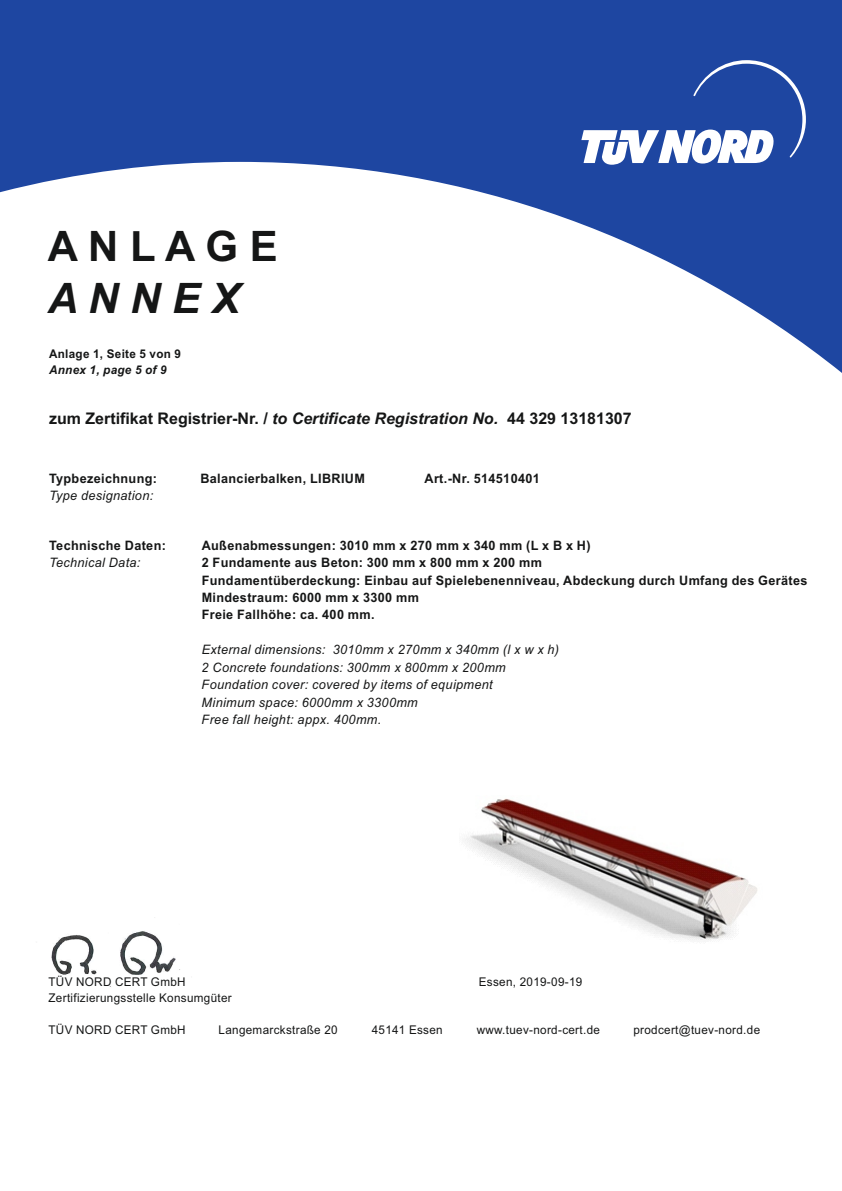
<style>
.page{position:relative;width:842px;height:1191px;background:#fff}
.page>*{position:absolute;margin:0;border:0;box-sizing:border-box;transform-origin:0 0}
.t1{font:700 42px "Arial";color:#151616}
.t2{font:italic 700 42px "Arial";color:#151616}
.t3{font:700 16px "Arial";color:#151616}
.t4{font:700 13px/17.4px "Arial";letter-spacing:.03em;color:#151616}
.t5{font:italic 13px/17.4px "Arial";letter-spacing:.03em;color:#151616}
.t6{font:12px/16.1px "Arial";letter-spacing:.03em;color:#151616}
.t7{font:700 12px "Arial";letter-spacing:.03em;color:#151616}
.t8{font:italic 700 12px "Arial";letter-spacing:.03em;color:#151616}
.s1{font-style:italic}
</style>
<div class="page">
<img style="left:465px;top:798px;width:293px;height:142px">
<img style="left:51px;top:917px;width:129px;height:70px">
<svg style="left:0;top:0;width:842px;height:373px;fill:#1e46a1"></svg>
<svg style="left:581px;top:60px;width:225px;height:105px"></svg>
<h1 class="t1" style="left:48px;top:230px;width:232px">A N LA G E</h1>
<h1 class="t2" style="left:48px;top:282px;width:194px">A N N E X</h1>
<p class="t7" style="left:49px;top:349px;width:134px">Anlage 1, Seite 5 von 9</p>
<p class="t8" style="left:49px;top:365px;width:119px">Annex 1, page 5 of 9</p>
<p class="t3" style="left:49px;top:413px;width:584px">zum Zertifikat Registrier-Nr. / <span class="s1">to Certificate Registration No.</span> 44 329 13181307</p>
<p class="t4" style="left:49px;top:471px;width:109px">Typbezeichnung:</p>
<p class="t5" style="left:49px;top:488px;width:106px">Type designation:</p>
<p class="t4" style="left:49px;top:537px;width:118px">Technische Daten:</p>
<p class="t5" style="left:49px;top:555px;width:93px">Technical Data:</p>
<p class="t4" style="left:200px;top:471px;width:166px">Balancierbalken, LIBRIUM</p>
<p class="t4" style="left:425px;top:471px;width:117px">Art.-Nr. 514510401</p>
<p class="t4" style="left:202px;top:537px;width:607px">Außenabmessungen: 3010 mm x 270 mm x 340 mm (L x B x H)<br>2 Fundamente aus Beton: 300 mm x 800 mm x 200 mm<br>Fundamentüberdeckung: Einbau auf Spielebenenniveau, Abdeckung durch Umfang des Gerätes Mindestraum: 6000 mm x 3300 mm<br>Freie Fallhöhe: ca. 400 mm.</p>
<p class="t5" style="left:202px;top:642px;width:359px">External dimensions: 3010mm x 270mm x 340mm (l x w x h)<br>2 Concrete foundations: 300mm x 800mm x 200mm Foundation cover: covered by items of equipment<br>Minimum space: 6000mm x 3300mm<br>Free fall height: appx. 400mm.</p>
<p class="t6" style="left:49px;top:975px;width:185px">TÜV NORD CERT GmbH<br>Zertifizierungsstelle Konsumgüter</p>
<p class="t6" style="left:479px;top:975px;width:105px">Essen, 2019-09-19</p>
<p class="t6" style="left:49px;top:1022px;width:139px">TÜV NORD CERT GmbH</p>
<p class="t6" style="left:219px;top:1022px;width:121px">Langemarckstraße 20</p>
<p class="t6" style="left:372px;top:1022px;width:73px">45141 Essen</p>
<p class="t6" style="left:633px;top:1022px;width:128px">prodcert@tuev-nord.de</p>
<p class="t6" style="left:477px;top:1022px;width:125px">www.tuev-nord-cert.de</p>
</div>
